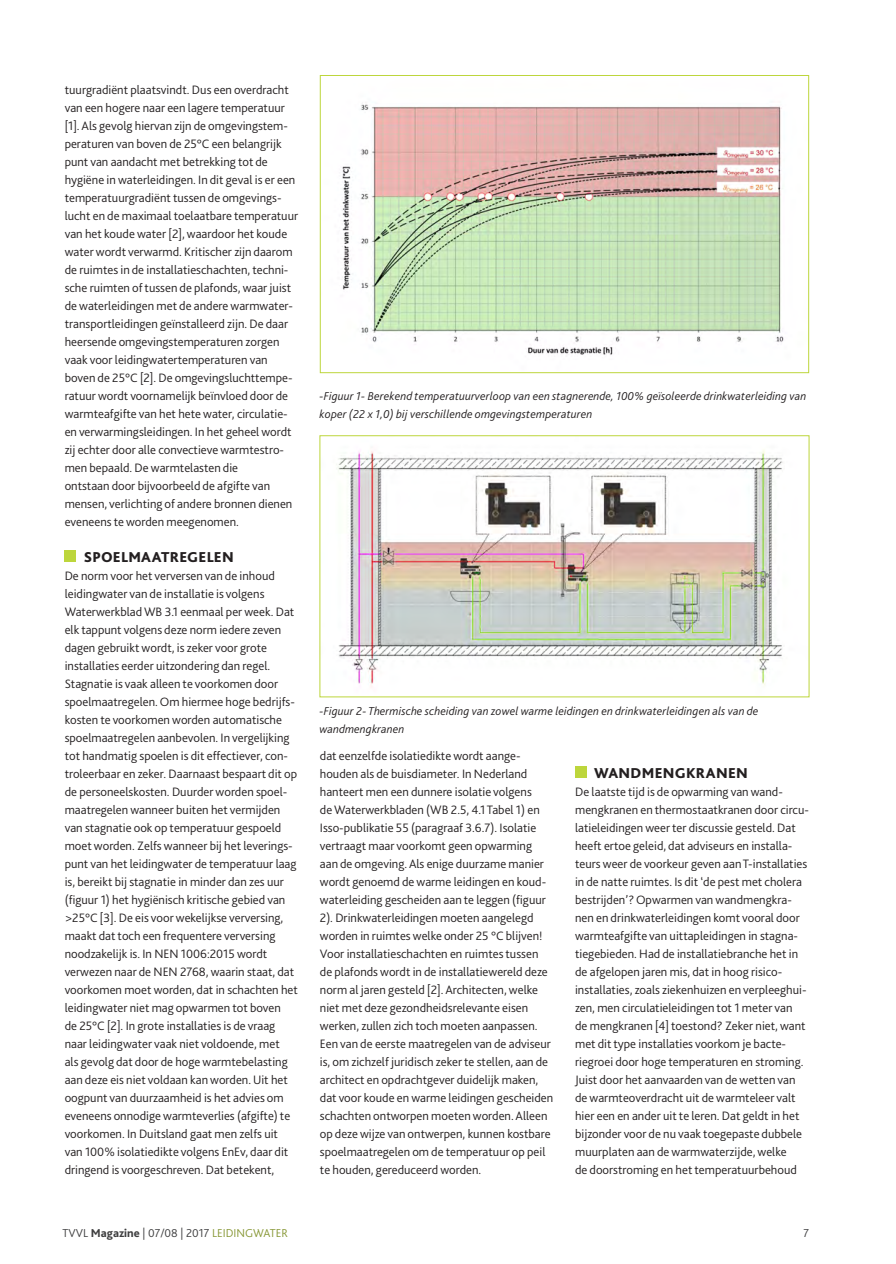
<style>
.page{position:relative;width:896px;height:1264px;background:#fff}
.page>*{position:absolute;margin:0;border:0;box-sizing:border-box;transform-origin:0 0}
.Bodykopje{font:800 15px "Bliss 2";letter-spacing:.02em;color:#231f20}
.Bodytekst{font:300 12.75px/18px "Bliss 2";color:#231f20}
.Bijschrift_foto_s_fi{font:italic 300 12px/18px "Bliss 2";letter-spacing:.01em;color:#231f20}
.t1{font:300 12px "Bliss 2";color:#3e3e3f}
.s1{font-weight:800}
.s2{color:#879735}
</style>
<div class="page">
<div style="left:65px;top:550px;width:11px;height:11px;background:#bdd63c"></div>
<div style="left:575px;top:766px;width:11px;height:11px;background:#bdd63c"></div>
<img style="left:342px;top:104px;width:442px;height:251px">
<div style="left:320px;top:75px;width:489px;height:298px;border:1px solid #bdd63c"></div>
<img style="left:336px;top:450px;width:447px;height:237px">
<div style="left:319px;top:435px;width:490px;height:262px;border:1px solid #bdd63c"></div>
<p class="Bodytekst" style="left:65px;top:80px;width:235px">tuurgradiënt plaatsvindt. Dus een overdracht van een hogere naar een lagere temperatuur [1]. Als gevolg hiervan zijn de omgevingstem&shy;peraturen van boven de 25°C een belangrijk punt van aandacht met betrekking tot de hygiëne in waterleidingen. In dit geval is er een temperatuurgradiënt tussen de omgevings&shy;lucht en de maximaal toelaatbare temperatuur van het koude water [2], waardoor het koude water wordt verwarmd. Kritischer zijn daarom de ruimtes in de installatieschachten, techni&shy;sche ruimten of tussen de plafonds, waar juist de waterleidingen met de andere warmwater&shy;transportleidingen geïnstalleerd zijn. De daar heersende omgevingstemperaturen zorgen vaak voor leidingwatertemperaturen van boven de 25°C [2]. De omgevingsluchttempe&shy;ratuur wordt voornamelijk beïnvloed door de warmteafgifte van het hete water, circulatie&shy;en verwarmingsleidingen. In het geheel wordt zij echter door alle convectieve warmtestro&shy;men bepaald. De warmtelasten die</p>
<p class="Bodytekst" style="left:65px;top:476px;width:207px">ontstaan door bijvoorbeeld de afgifte van</p>
<p class="Bodytekst" style="left:65px;top:494px;width:229px">mensen, verlichting of andere bronnen dienen eveneens te worden meegenomen.</p>
<p class="Bodykopje" style="left:84px;top:547px;width:152px">SPOELMAATREGELEN</p>
<p class="Bodytekst" style="left:65px;top:566px;width:235px">De norm voor het verversen van de inhoud leidingwater van de installatie is volgens Waterwerkblad WB 3.1 eenmaal per week. Dat elk tappunt volgens deze norm iedere zeven dagen gebruikt wordt, is zeker voor grote installaties eerder uitzondering dan regel.<br>Stagnatie is vaak alleen te voorkomen door spoelmaatregelen. Om hiermee hoge bedrijfs&shy;kosten te voorkomen worden automatische spoelmaatregelen aanbevolen. In vergelijking tot handmatig spoelen is dit effectiever, con&shy;troleerbaar en zeker. Daarnaast bespaart dit op de personeelskosten. Duurder worden spoel&shy;maatregelen wanneer buiten het vermijden van stagnatie ook op temperatuur gespoeld moet worden. Zelfs wanneer bij het leverings&shy;punt van het leidingwater de temperatuur laag is, bereikt bij stagnatie in minder dan zes uur (figuur 1) het hygiënisch kritische gebied van &gt;25°C [3]. De eis voor wekelijkse verversing, maakt dat toch een frequentere verversing noodzakelijk is. In NEN 1006:2015 wordt verwezen naar de NEN 2768, waarin staat, dat voorkomen moet worden, dat in schachten het leidingwater niet mag opwarmen tot boven<br>de 25°C [2]. In grote installaties is de vraag naar leidingwater vaak niet voldoende, met<br>als gevolg dat door de hoge warmtebelasting aan deze eis niet voldaan kan worden. Uit het oogpunt van duurzaamheid is het advies om eveneens onnodige warmteverlies (afgifte) te voorkomen. In Duitsland gaat men zelfs uit van 100% isolatiedikte volgens EnEv, daar dit dringend is voorgeschreven. Dat betekent,</p>
<p class="Bijschrift_foto_s_fi" style="left:319px;top:386px;width:488px">-Figuur 1- Berekend temperatuurverloop van een stagnerende, 100% geïsoleerde drinkwaterleiding van koper (22 x 1,0) bij verschillende omgevingstemperaturen</p>
<p class="Bijschrift_foto_s_fi" style="left:319px;top:701px;width:440px">-Figuur 2- Thermische scheiding van zowel warme leidingen en drinkwaterleidingen als van de wandmengkranen</p>
<p class="Bodytekst" style="left:320px;top:746px;width:235px">dat eenzelfde isolatiedikte wordt aange&shy;houden als de buisdiameter. In Nederland hanteert men een dunnere isolatie volgens<br>de Waterwerkbladen (WB 2.5, 4.1 Tabel 1) en Isso-publikatie 55 (paragraaf 3.6.7). Isolatie vertraagt maar voorkomt geen opwarming aan de omgeving. Als enige duurzame manier wordt genoemd de warme leidingen en koud&shy;waterleiding gescheiden aan te leggen (figuur 2). Drinkwaterleidingen moeten aangelegd worden in ruimtes welke onder 25 °C blijven!<br>Voor installatieschachten en ruimtes tussen de plafonds wordt in de installatiewereld deze norm al jaren gesteld [2]. Architecten, welke niet met deze gezondheidsrelevante eisen werken, zullen zich toch moeten aanpassen.<br>Een van de eerste maatregelen van de adviseur is, om zichzelf juridisch zeker te stellen, aan de architect en opdrachtgever duidelijk maken, dat voor koude en warme leidingen gescheiden schachten ontworpen moeten worden. Alleen op deze wijze van ontwerpen, kunnen kostbare spoelmaatregelen om de temperatuur op peil te houden, gereduceerd worden.</p>
<p class="Bodykopje" style="left:594px;top:763px;width:155px">WANDMENGKRANEN</p>
<p class="Bodytekst" style="left:575px;top:782px;width:235px">De laatste tijd is de opwarming van wand&shy;mengkranen en thermostaatkranen door circu&shy;latieleidingen weer ter discussie gesteld. Dat heeft ertoe geleid, dat adviseurs en installa&shy;teurs weer de voorkeur geven aan T-installaties in de natte ruimtes. Is dit ‘de pest met cholera bestrijden’? Opwarmen van wandmengkra&shy;nen en drinkwaterleidingen komt vooral door warmteafgifte van uittapleidingen in stagna&shy;tiegebieden. Had de installatiebranche het in de afgelopen jaren mis, dat in hoog risico&shy;installaties, zoals ziekenhuizen en verpleeghui&shy;zen, men circulatieleidingen tot 1 meter van<br>de mengkranen [4] toestond? Zeker niet, want met dit type installaties voorkom je bacte&shy;riegroei door hoge temperaturen en stroming.<br>Juist door het aanvaarden van de wetten van de warmteoverdracht uit de warmteleer valt hier een en ander uit te leren. Dat geldt in het bijzonder voor de nu vaak toegepaste dubbele muurplaten aan de warmwaterzijde, welke<br>de doorstroming en het temperatuurbehoud</p>
<p class="t1" style="left:63px;top:1225px;width:227px">TVVL <span class="s1">Magazine</span> | 07/08 | 2017 <span class="s2">LEIDINGWATER</span></p>
<p class="t1" style="left:803px;top:1225px;width:7px">7</p>
</div>
